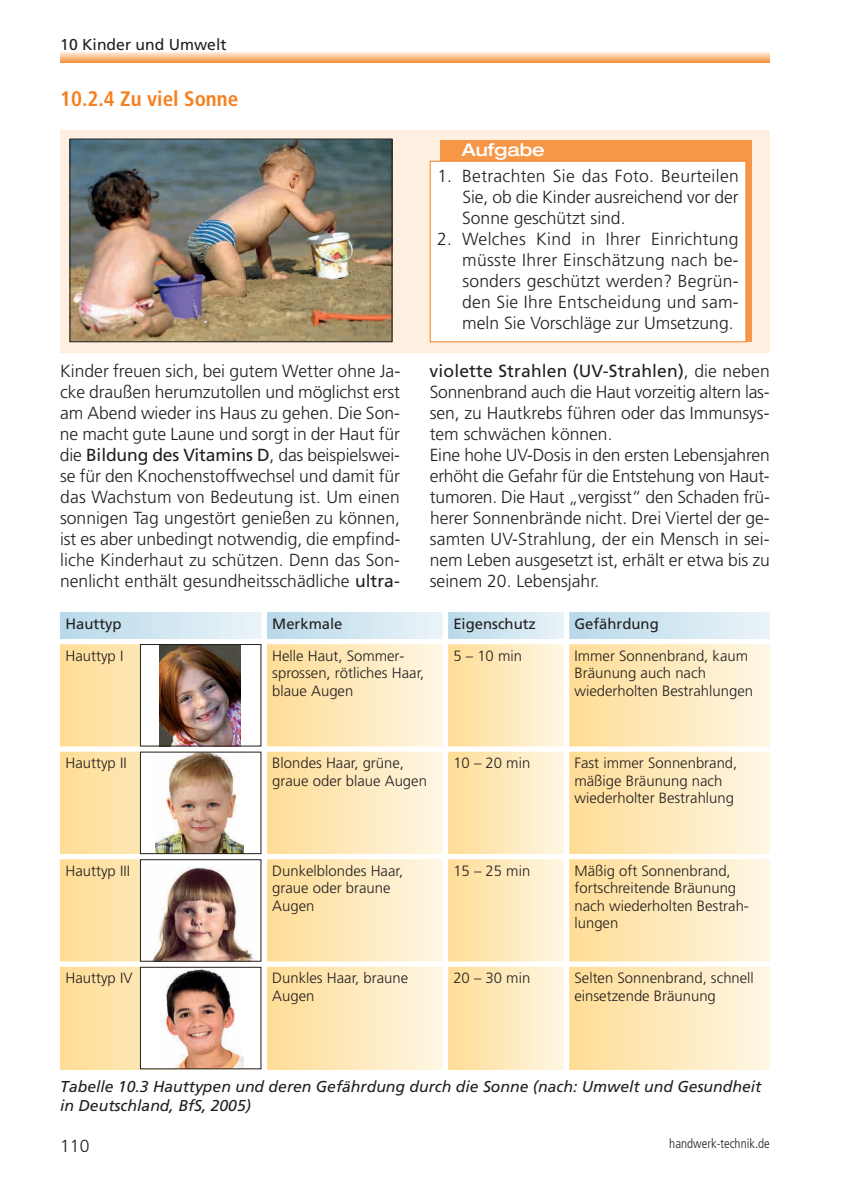
<style>
.page{position:relative;width:845px;height:1191px;background:#fff}
.page>*{position:absolute;margin:0;border:0;box-sizing:border-box;transform-origin:0 0}
.t1{font:700 condensed 21px "Frutiger";color:#f58021}
.t2{font:300 17.5px/21px "Frutiger";color:#231f20;text-align:justify}
.t3{font:500 expanded 17.5px "Helvetica Neue";color:#fff}
.t4{font:italic 15.75px/18.9px "Frutiger";color:#231f20}
.t5{font:15.75px "Frutiger";color:#231f20}
.t6{font:300 14.88px/17.5px "Frutiger";color:#231f20}
.t7{font:14.88px "Frutiger";color:#231f20}
.t8{font:300 condensed 13.12px "Frutiger";color:#231f20}
.s1{font-weight:400}
</style>
<div class="page">
<svg style="left:60px;top:52px;width:710px;height:10px;background:#fbc293"></svg>
<div style="left:60px;top:130px;width:710px;height:222px;background:#feefe1"></div>
<div style="left:440px;top:140px;width:311px;height:201px;background:#f79647"></div>
<div style="left:430px;top:161px;width:315px;height:180px;background:#fff"></div>
<div style="left:430px;top:161px;width:316px;height:181px;border:1px solid #f58021"></div>
<img style="left:72px;top:141px;width:318px;height:199px">
<div style="left:70px;top:139px;width:322px;height:203px;border:1px solid #231f20"></div>
<div style="left:60px;top:612px;width:202px;height:27px;background:linear-gradient(to right,#b8d9e9,#eaf4f9)"></div>
<div style="left:267px;top:612px;width:176px;height:27px;background:linear-gradient(to right,#b8d9e9,#eaf4f9)"></div>
<div style="left:448px;top:612px;width:116px;height:27px;background:linear-gradient(to right,#b8d9e9,#eaf3f8)"></div>
<div style="left:569px;top:612px;width:201px;height:27px;background:linear-gradient(to right,#b8d9e9,#ebf4f9)"></div>
<svg style="left:60px;top:644px;width:202px;height:102px;background:#fde0a4"></svg>
<div style="left:267px;top:644px;width:176px;height:102px;background:linear-gradient(to right,#ffdc95,#fef7e4)"></div>
<div style="left:448px;top:644px;width:116px;height:102px;background:linear-gradient(to right,#ffdd95,#fef6e3)"></div>
<div style="left:569px;top:644px;width:201px;height:102px;background:linear-gradient(to right,#ffdc94,#fef7e5)"></div>
<svg style="left:60px;top:751px;width:202px;height:103px;background:#fcdfa4"></svg>
<div style="left:267px;top:751px;width:176px;height:103px;background:linear-gradient(to right,#ffdc95,#fef7e4)"></div>
<div style="left:448px;top:751px;width:116px;height:103px;background:linear-gradient(to right,#ffdd95,#fef6e3)"></div>
<div style="left:569px;top:751px;width:201px;height:103px;background:linear-gradient(to right,#ffdc94,#fef7e5)"></div>
<svg style="left:60px;top:859px;width:202px;height:102px;background:#fde0a4"></svg>
<div style="left:267px;top:859px;width:176px;height:102px;background:linear-gradient(to right,#ffdc95,#fef7e4)"></div>
<div style="left:448px;top:859px;width:116px;height:102px;background:linear-gradient(to right,#ffdd95,#fef6e3)"></div>
<div style="left:569px;top:859px;width:201px;height:102px;background:linear-gradient(to right,#ffdc94,#fef7e5)"></div>
<svg style="left:60px;top:966px;width:202px;height:103px;background:#fce0a5"></svg>
<div style="left:267px;top:966px;width:176px;height:103px;background:linear-gradient(to right,#ffdc95,#fef7e4)"></div>
<div style="left:448px;top:966px;width:116px;height:103px;background:linear-gradient(to right,#ffdd95,#fef6e3)"></div>
<div style="left:569px;top:966px;width:201px;height:103px;background:linear-gradient(to right,#ffdc94,#fef7e5)"></div>
<div style="left:140px;top:644px;width:121px;height:102px;background:#fff"></div>
<img style="left:160px;top:646px;width:80px;height:98px">
<div style="left:140px;top:644px;width:121px;height:102px;border:1px solid #231f20"></div>
<div style="left:140px;top:752px;width:121px;height:101px;background:#fff"></div>
<img style="left:156px;top:754px;width:87px;height:98px">
<div style="left:140px;top:752px;width:121px;height:102px;border:1px solid #231f20"></div>
<div style="left:140px;top:859px;width:121px;height:102px;background:#fff"></div>
<img style="left:151px;top:867px;width:103px;height:92px">
<div style="left:140px;top:859px;width:121px;height:102px;border:1px solid #231f20"></div>
<div style="left:140px;top:967px;width:121px;height:101px;background:#fff"></div>
<img style="left:160px;top:969px;width:83px;height:98px">
<div style="left:140px;top:967px;width:121px;height:102px;border:1px solid #231f20"></div>
<p class="t5" style="left:60px;top:39px;width:168px">10 Kinder und Umwelt</p>
<p class="t1" style="left:60px;top:90px;width:179px">10.2.4 Zu viel Sonne</p>
<p class="t3" style="left:462px;top:143px;width:84px">Aufgabe</p>
<p class="t2" style="left:462px;top:166px;width:278px;text-indent:-25px">1. Betrachten Sie das Foto. Beurteilen Sie, ob die Kinder ausreichend vor der Sonne geschützt sind.</p>
<p class="t2" style="left:462px;top:229px;width:278px;text-indent:-25px">2. Welches Kind in Ihrer Einrichtung müsste Ihrer Einschätzung nach be&shy;sonders geschützt werden? Begrün&shy;den Sie Ihre Entscheidung und sam&shy;meln Sie Vorschläge zur Umsetzung.</p>
<p class="t2" style="left:60px;top:361px;width:342px">Kinder freuen sich, bei gutem Wetter ohne Ja&shy;cke draußen herumzutollen und möglichst erst am Abend wieder ins Haus zu gehen. Die Son&shy;ne macht gute Laune und sorgt in der Haut für die <span class="s1">Bildung des Vitamins D</span>, das beispielswei&shy;se für den Knochenstoffwechsel und damit für das Wachstum von Bedeutung ist. Um einen sonnigen Tag ungestört genießen zu können, ist es aber unbedingt notwendig, die empfind&shy;liche Kinderhaut zu schützen. Denn das Son&shy;nenlicht enthält gesundheitsschädliche <span class="s1">ultra-</span></p>
<p class="t2" style="left:429px;top:361px;width:342px;text-align:left"><span class="s1">violette Strahlen (UV-Strahlen)</span>, die neben Sonnenbrand auch die Haut vorzeitig altern las&shy;sen, zu Hautkrebs führen oder das Immunsys&shy;tem schwächen können.<br>Eine hohe UV-Dosis in den ersten Lebensjahren erhöht die Gefahr für die Entstehung von Haut&shy;tumoren. Die Haut „vergisst“ den Schaden frü&shy;herer Sonnenbrände nicht. Drei Viertel der ge&shy;samten UV-Strahlung, der ein Mensch in sei&shy;nem Leben ausgesetzt ist, erhält er etwa bis zu seinem 20. Lebensjahr.</p>
<p class="t7" style="left:65px;top:618px;width:58px">Hauttyp</p>
<p class="t7" style="left:272px;top:618px;width:72px">Merkmale</p>
<p class="t7" style="left:453px;top:618px;width:84px">Eigenschutz</p>
<p class="t7" style="left:574px;top:618px;width:86px">Gefährdung</p>
<p class="t6" style="left:65px;top:648px;width:59px">Hauttyp I</p>
<p class="t6" style="left:272px;top:648px;width:154px">Helle Haut, Sommer&shy;sprossen, rötliches Haar, blaue Augen</p>
<p class="t6" style="left:453px;top:648px;width:70px">5 – 10 min</p>
<p class="t6" style="left:574px;top:648px;width:180px">Immer Sonnenbrand, kaum<br>Bräunung auch nach<br>wieder holten Bestrahlungen</p>
<p class="t6" style="left:65px;top:755px;width:63px">Hauttyp II</p>
<p class="t6" style="left:272px;top:755px;width:156px">Blondes Haar, grüne, graue oder blaue Augen</p>
<p class="t6" style="left:453px;top:755px;width:78px">10 – 20 min</p>
<p class="t6" style="left:574px;top:755px;width:164px">Fast immer Sonnenbrand, mäßige Bräunung nach wiederholter Bestrahlung</p>
<p class="t6" style="left:65px;top:863px;width:66px">Hauttyp III</p>
<p class="t6" style="left:272px;top:863px;width:132px">Dunkelblondes Haar, graue oder braune<br>Augen</p>
<p class="t6" style="left:453px;top:863px;width:78px">15 – 25 min</p>
<p class="t6" style="left:574px;top:863px;width:176px">Mäßig oft Sonnenbrand, fortschreitende Bräunung nach wiederholten Bestrah&shy;lungen</p>
<p class="t6" style="left:65px;top:970px;width:68px">Hauttyp IV</p>
<p class="t6" style="left:272px;top:970px;width:137px">Dunkles Haar, braune<br>Augen</p>
<p class="t6" style="left:453px;top:970px;width:78px">20 – 30 min</p>
<p class="t6" style="left:574px;top:970px;width:181px">Selten Sonnenbrand, schnell einsetzende Bräunung</p>
<p class="t4" style="left:60px;top:1077px;width:702px">Tabelle 10.3 Hauttypen und deren Gefährdung durch die Sonne (nach: Umwelt und Gesundheit in Deutschland, BfS, 2005)</p>
<p class="t2" style="left:60px;top:1136px;width:31px">110</p>
<p class="t8" style="left:669px;top:1138px;width:102px">handwerk-technik.de</p>
</div>
